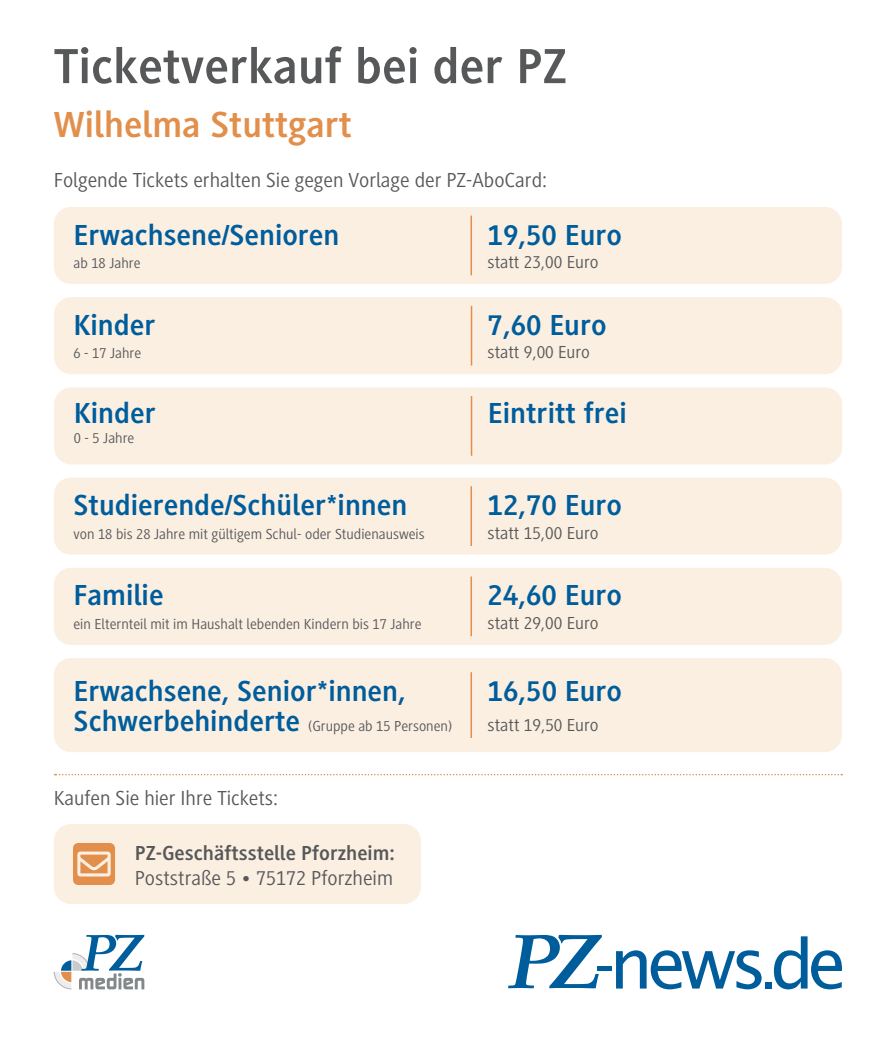
<style>
.page{position:relative;width:893px;height:1038px;background:#fff}
.page>*{position:absolute;margin:0;border:0;box-sizing:border-box;transform-origin:0 0}
.t1{font:700 51px "Generis Sans Std";color:#57585a}
.t2{font:700 37.5px "Generis Sans Std";color:#e18f4b}
.t3{font:700 30px "Generis Sans Std";color:#005d9c}
.t4{font:21px "Generis Sans Std";color:#57585a}
.t5{font:700 21px "Generis Sans Std";color:#57585a}
.t6{font:18px "Generis Sans Std";color:#57585a}
.t7{font:15px "Generis Sans Std";color:#57585a}
.s1{font-weight:700;font-size:30px;color:#005d9c}
</style>
<div class="page">
<div style="left:54px;top:568px;width:788px;height:77px;background:#fbefe2;border-radius:17px"></div>
<hr style="left:470px;top:576px;width:2px;height:60px;background:#e18f4b">
<div style="left:54px;top:297px;width:788px;height:77px;background:#fbefe2;border-radius:17px"></div>
<hr style="left:471px;top:306px;width:1px;height:59px;background:#e18f4b">
<div style="left:54px;top:658px;width:788px;height:94px;background:#fbefe2;border-radius:17px"></div>
<hr style="left:470px;top:672px;width:2px;height:66px;background:#e18f4b">
<div style="left:54px;top:207px;width:788px;height:77px;background:#fbefe2;border-radius:17px"></div>
<div style="left:54px;top:387px;width:788px;height:77px;background:#fbefe2;border-radius:17px"></div>
<hr style="left:471px;top:396px;width:1px;height:60px;background:#e18f4b">
<svg style="left:54px;top:934px;width:90px;height:55px"></svg>
<svg style="left:508px;top:934px;width:94px;height:54px"></svg>
<div style="left:597px;top:965px;width:14px;height:5px;background:#005d9c"></div>
<svg style="left:616px;top:936px;width:226px;height:53px"></svg>
<hr style="left:470px;top:215px;width:2px;height:60px;background:#e18f4b">
<div style="left:54px;top:824px;width:367px;height:80px;background:#fbefe2;border-radius:17px"></div>
<img style="left:73px;top:843px;width:42px;height:41px">
<svg style="left:55px;top:774px;width:787px;height:1px"></svg>
<div style="left:54px;top:477px;width:788px;height:77px;background:#fbefe2;border-radius:17px"></div>
<hr style="left:470px;top:486px;width:2px;height:60px;background:#e18f4b">
<h1 class="t1" style="left:54px;top:38px;width:515px">Ticketverkauf bei der PZ</h1>
<h2 class="t2" style="left:54px;top:104px;width:299px">Wilhelma Stuttgart</h2>
<h3 class="t4" style="left:54px;top:169px;width:495px">Folgende Tickets erhalten Sie gegen Vorlage der PZ-AboCard:</h3>
<h3 class="t3" style="left:74px;top:218px;width:267px">Erwachsene/Senioren</h3>
<h3 class="t3" style="left:488px;top:218px;width:136px">19,50 Euro</h3>
<p class="t7" style="left:74px;top:255px;width:68px">ab 18 Jahre</p>
<p class="t6" style="left:488px;top:252px;width:113px">statt 23,00 Euro</p>
<h3 class="t3" style="left:74px;top:308px;width:83px">Kinder</h3>
<h3 class="t3" style="left:488px;top:308px;width:121px">7,60 Euro</h3>
<p class="t7" style="left:74px;top:345px;width:69px">6 - 17 Jahre</p>
<p class="t6" style="left:488px;top:343px;width:104px">statt 9,00 Euro</p>
<h3 class="t3" style="left:74px;top:397px;width:83px">Kinder</h3>
<h3 class="t3" style="left:488px;top:397px;width:140px">Eintritt frei</h3>
<p class="t7" style="left:74px;top:430px;width:62px">0 - 5 Jahre</p>
<h3 class="t3" style="left:74px;top:489px;width:335px">Studierende/Schüler*innen</h3>
<h3 class="t3" style="left:488px;top:489px;width:136px">12,70 Euro</h3>
<p class="t7" style="left:74px;top:526px;width:353px">von 18 bis 28 Jahre mit gültigem Schul- oder Studienausweis</p>
<p class="t6" style="left:488px;top:523px;width:113px">statt 15,00 Euro</p>
<h3 class="t3" style="left:74px;top:579px;width:92px">Familie</h3>
<h3 class="t3" style="left:488px;top:579px;width:136px">24,60 Euro</h3>
<p class="t7" style="left:74px;top:616px;width:350px">ein Elternteil mit im Haushalt lebenden Kindern bis 17 Jahre</p>
<p class="t6" style="left:488px;top:613px;width:113px">statt 29,00 Euro</p>
<h3 class="t3" style="left:74px;top:674px;width:334px">Erwachsene, Senior*innen,</h3>
<h3 class="t3" style="left:488px;top:674px;width:136px">16,50 Euro</h3>
<p class="t7" style="left:74px;top:718px;width:380px"><span class="s1">Schwerbehinderte</span> (Gruppe ab 15 Personen)</p>
<p class="t6" style="left:488px;top:715px;width:113px">statt 19,50 Euro</p>
<h3 class="t4" style="left:54px;top:786px;width:226px">Kaufen Sie hier Ihre Tickets:</h3>
<h3 class="t5" style="left:135px;top:841px;width:262px">PZ-Geschäftsstelle Pforzheim:</h3>
<h3 class="t4" style="left:135px;top:866px;width:260px">Poststraße 5 • 75172 Pforzheim</h3>
</div>
